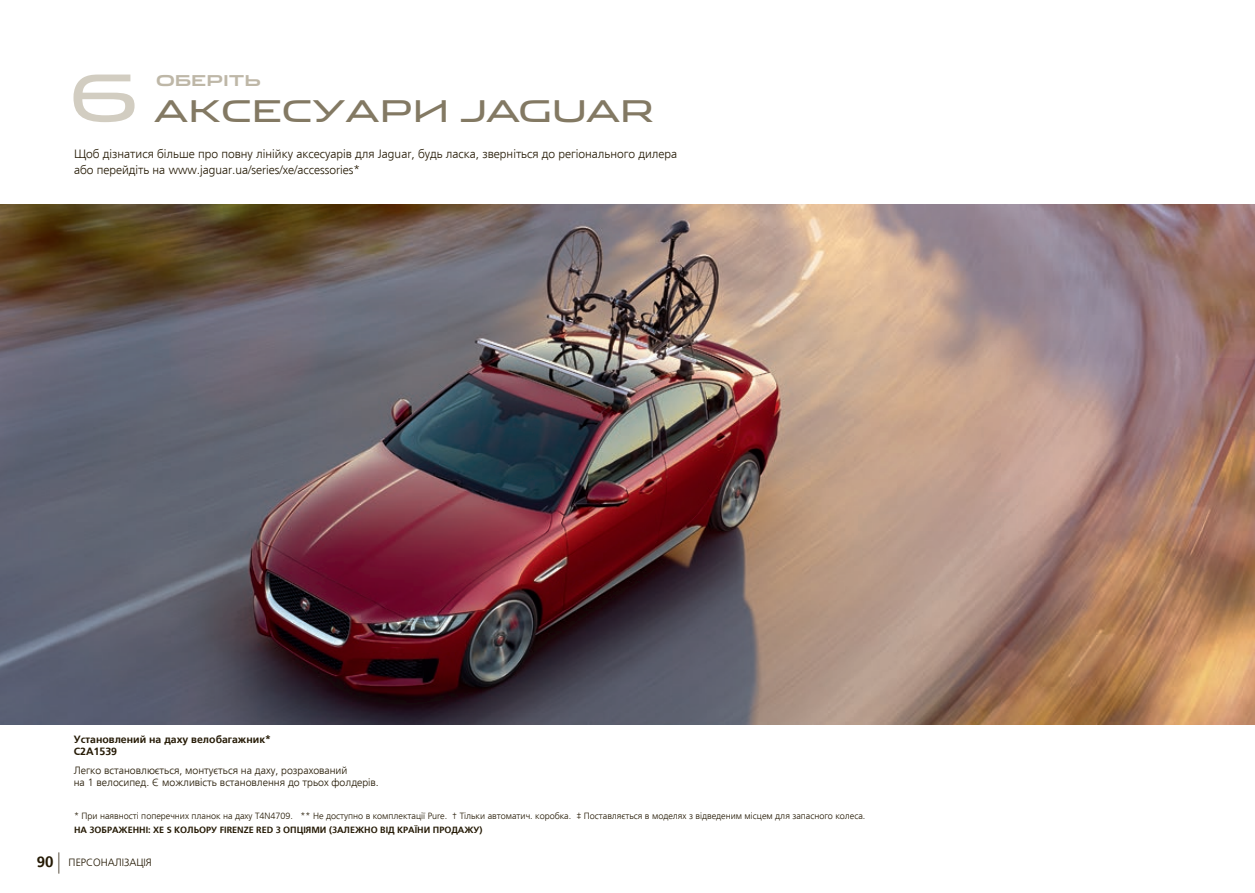
<style>
.page{position:relative;width:1255px;height:893px;background:#fff}
.page>*{position:absolute;margin:0;border:0;box-sizing:border-box;transform-origin:0 0}
.t1{font:30px "Jaguar";color:#837963}
.t2{font:700 15px "Jaguar";color:#beb7a7}
.t3{font:300 12px/16.5px "Frutiger LTCYR";color:#251a05}
.t4{font:300 10.5px/12px "Frutiger LTCYR";color:#251a05}
.t5{font:700 10.5px/12px "Frutiger LTCYR";color:#251a05}
.t6{font:300 9px "Frutiger LTCYR";color:#251a05}
.t7{font:700 9px "Frutiger LTCYR";color:#251a05}
.s1{font-size:64.5px;color:#d2cdc1}
.s2{font-weight:700;font-size:15px}
.s3{font-size:21px}
</style>
<div class="page">
<img style="left:0;top:204px;width:1254px;height:521px">
<h2 class="t2" style="left:156px;top:67px;width:106px">ОБЕРІТЬ</h2>
<h1 class="t1" style="left:69px;top:86px;width:587px"><span class="s1">6</span> АКСЕСУАРИ JAGUAR</h1>
<h3 class="t3" style="left:74px;top:146px;width:604px">Щоб дізнатися більше про повну лінійку аксесуарів для Jaguar, будь ласка, зверніться до регіонального дилера або перейдіть на www.jaguar.ua/series/xe/accessories*</h3>
<p class="t5" style="left:74px;top:734px;width:199px">Установлений на даху велобагажник*<br>C2A1539</p>
<p class="t4" style="left:74px;top:764px;width:306px">Легко встановлюється, монтується на даху, розрахований<br>на 1 велосипед. Є можливість встановлення до трьох фолдерів.</p>
<p class="t6" style="left:74px;top:811px;width:793px">* При наявності поперечних планок на даху T4N4709. ** Не доступно в комплектації Pure. † Тільки автоматич. коробка. ‡ Поставляється в моделях з відведеним місцем для запасного колеса.</p>
<p class="t7" style="left:74px;top:825px;width:410px">НА ЗОБРАЖЕННІ: XE S КОЛЬОРУ FIRENZE RED З ОПЦІЯМИ (ЗАЛЕЖНО ВІД КРАЇНИ ПРОДАЖУ)</p>
<p class="t4" style="left:37px;top:857px;width:116px"><span class="s2">90</span> <span class="s3">|</span> ПЕРСОНАЛІЗАЦІЯ</p>
</div>
